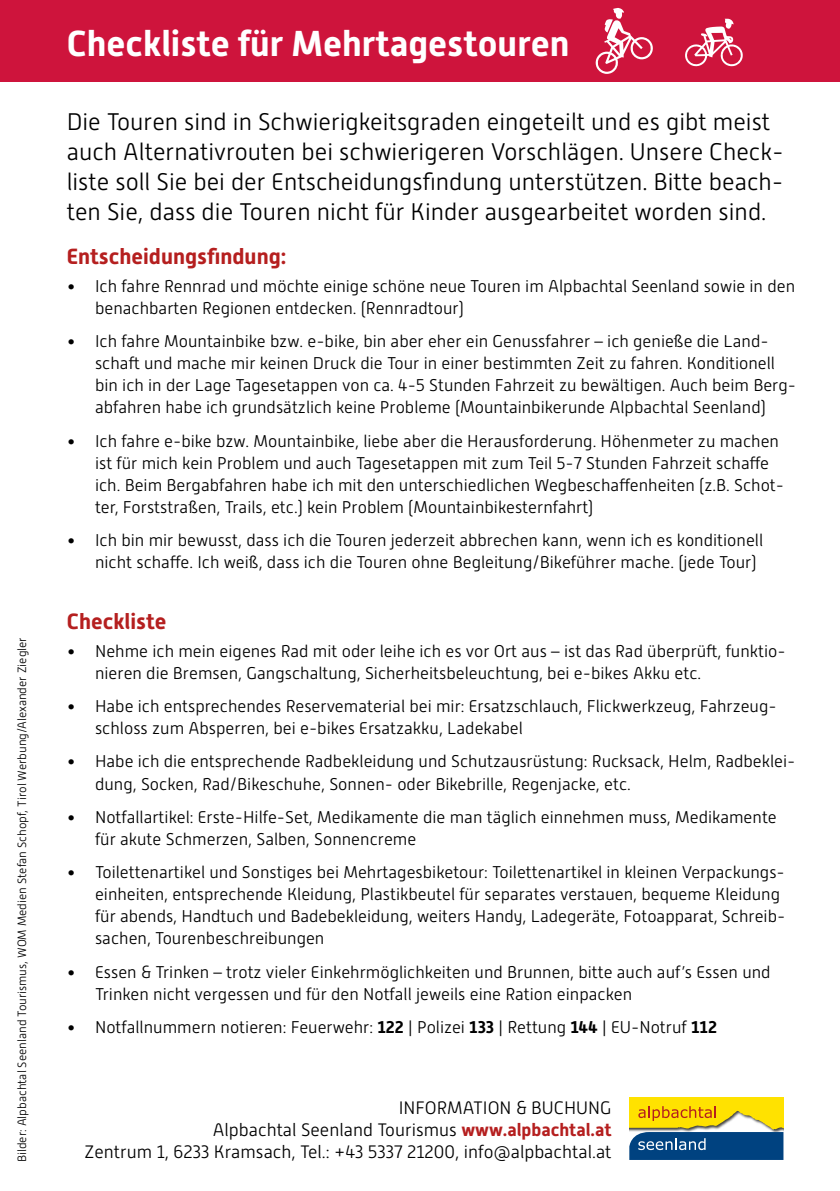
<style>
.page{position:relative;width:840px;height:1191px;background:#fff}
.page>*{position:absolute;margin:0;border:0;box-sizing:border-box;transform-origin:0 0}
.t1{font:700 36px "Alwyn New";color:#fff}
.t2{font:300 24px/30px "Alwyn New";color:#000}
.t3{font:700 22px "Alwyn New";color:#b51f1f}
.t4{font:300 18px/22px "Alwyn New";color:#000;text-align:right}
.t5{font:300 17px/22px "Alwyn New";color:#000}
.t6{font:300 12px "Alwyn New";color:#000}
.s1{font-weight:700}
.s2{font-weight:700;color:#b51f1f}
</style>
<div class="page">
<svg style="left:629px;top:1097px;width:154px;height:63px;background:#8e9857"></svg>
<div style="left:0;top:0;width:839px;height:82px;background:#ce143c"></div>
<svg style="left:595px;top:8px;width:58px;height:66px"></svg>
<svg style="left:685px;top:19px;width:58px;height:48px"></svg>
<p class="t6" style="left:15px;top:1162px;width:526px;rotate:-90deg">Bilder: Alpbachtal Seenland Tourismus, WOM Medien Stefan Schopf, Tirol Werbung/Alexander Ziegler</p>
<h1 class="t1" style="left:67px;top:23px;width:504px">Checkliste für Mehrtagestouren</h1>
<p class="t2" style="left:67px;top:107px;width:718px">Die Touren sind in Schwierigkeitsgraden eingeteilt und es gibt meist auch Alternativrouten bei schwierigeren Vorschlägen. Unsere Check&shy;liste soll Sie bei der Entscheidungsfindung unterstützen. Bitte beach&shy;ten Sie, dass die Touren nicht für Kinder ausgearbeitet worden sind.</p>
<p class="t3" style="left:67px;top:244px;width:221px">Entscheidungsfindung:</p>
<p class="t5" style="left:95px;top:275px;width:701px;text-indent:-28px">• Ich fahre Rennrad und möchte einige schöne neue Touren im Alpbachtal Seenland sowie in den benachbarten Regionen entdecken. (Rennradtour)</p>
<p class="t5" style="left:95px;top:330px;width:702px;text-indent:-28px">• Ich fahre Mountainbike bzw. e-bike, bin aber eher ein Genussfahrer – ich genieße die Land&shy;schaft und mache mir keinen Druck die Tour in einer bestimmten Zeit zu fahren. Konditionell bin ich in der Lage Tagesetappen von ca. 4-5 Stunden Fahrzeit zu bewältigen. Auch beim Berg&shy;abfahren habe ich grundsätzlich keine Probleme (Mountainbikerunde Alpbachtal Seenland)</p>
<p class="t5" style="left:95px;top:430px;width:690px;text-indent:-28px">• Ich fahre e-bike bzw. Mountainbike, liebe aber die Herausforderung. Höhenmeter zu machen ist für mich kein Problem und auch Tagesetappen mit zum Teil 5-7 Stunden Fahrzeit schaffe ich. Beim Bergabfahren habe ich mit den unterschiedlichen Wegbeschaffenheiten (z.B. Schot&shy;ter, Forststraßen, Trails, etc.) kein Problem (Mountainbikesternfahrt)</p>
<p class="t5" style="left:95px;top:529px;width:669px;text-indent:-28px">• Ich bin mir bewusst, dass ich die Touren jederzeit abbrechen kann, wenn ich es konditionell nicht schaffe. Ich weiß, dass ich die Touren ohne Begleitung/Bikeführer mache. (jede Tour)</p>
<p class="t3" style="left:67px;top:608px;width:101px">Checkliste</p>
<p class="t5" style="left:95px;top:640px;width:691px;text-indent:-28px">• Nehme ich mein eigenes Rad mit oder leihe ich es vor Ort aus – ist das Rad überprüft, funktio&shy;nieren die Bremsen, Gangschaltung, Sicherheitsbeleuchtung, bei e-bikes Akku etc.</p>
<p class="t5" style="left:95px;top:695px;width:682px;text-indent:-28px">• Habe ich entsprechendes Reservematerial bei mir: Ersatzschlauch, Flickwerkzeug, Fahrzeug&shy;schloss zum Absperren, bei e-bikes Ersatzakku, Ladekabel</p>
<p class="t5" style="left:95px;top:750px;width:701px;text-indent:-28px">• Habe ich die entsprechende Radbekleidung und Schutzausrüstung: Rucksack, Helm, Radbeklei&shy;dung, Socken, Rad/Bikeschuhe, Sonnen- oder Bikebrille, Regenjacke, etc.</p>
<p class="t5" style="left:95px;top:806px;width:683px;text-indent:-28px">• Notfallartikel: Erste-Hilfe-Set, Medikamente die man täglich einnehmen muss, Medikamente für akute Schmerzen, Salben, Sonnencreme</p>
<p class="t5" style="left:95px;top:861px;width:691px;text-indent:-28px">• Toilettenartikel und Sonstiges bei Mehrtagesbiketour: Toilettenartikel in kleinen Verpackungs&shy;einheiten, entsprechende Kleidung, Plastikbeutel für separates verstauen, bequeme Kleidung für abends, Handtuch und Badebekleidung, weiters Handy, Ladegeräte, Fotoapparat, Schreib&shy;sachen, Tourenbeschreibungen</p>
<p class="t5" style="left:95px;top:960px;width:676px;text-indent:-28px">• Essen &amp; Trinken – trotz vieler Einkehrmöglichkeiten und Brunnen, bitte auch auf’s Essen und<br>Trinken nicht vergessen und für den Notfall jeweils eine Ration einpacken</p>
<p class="t5" style="left:67px;top:1016px;width:651px">• Notfallnummern notieren: Feuerwehr: <span class="s1">122</span> | Polizei <span class="s1">133</span> | Rettung <span class="s1">144</span> | EU-Notruf <span class="s1">112</span></p>
<p class="t4" style="left:85px;top:1096px;width:528px">INFORMATION &amp; BUCHUNG<br>Alpbachtal Seenland Tourismus <span class="s2">www.alpbachtal.at<br></span>Zentrum 1, 6233 Kramsach, Tel.: +43 5337 21200, info@alpbachtal.at</p>
</div>
